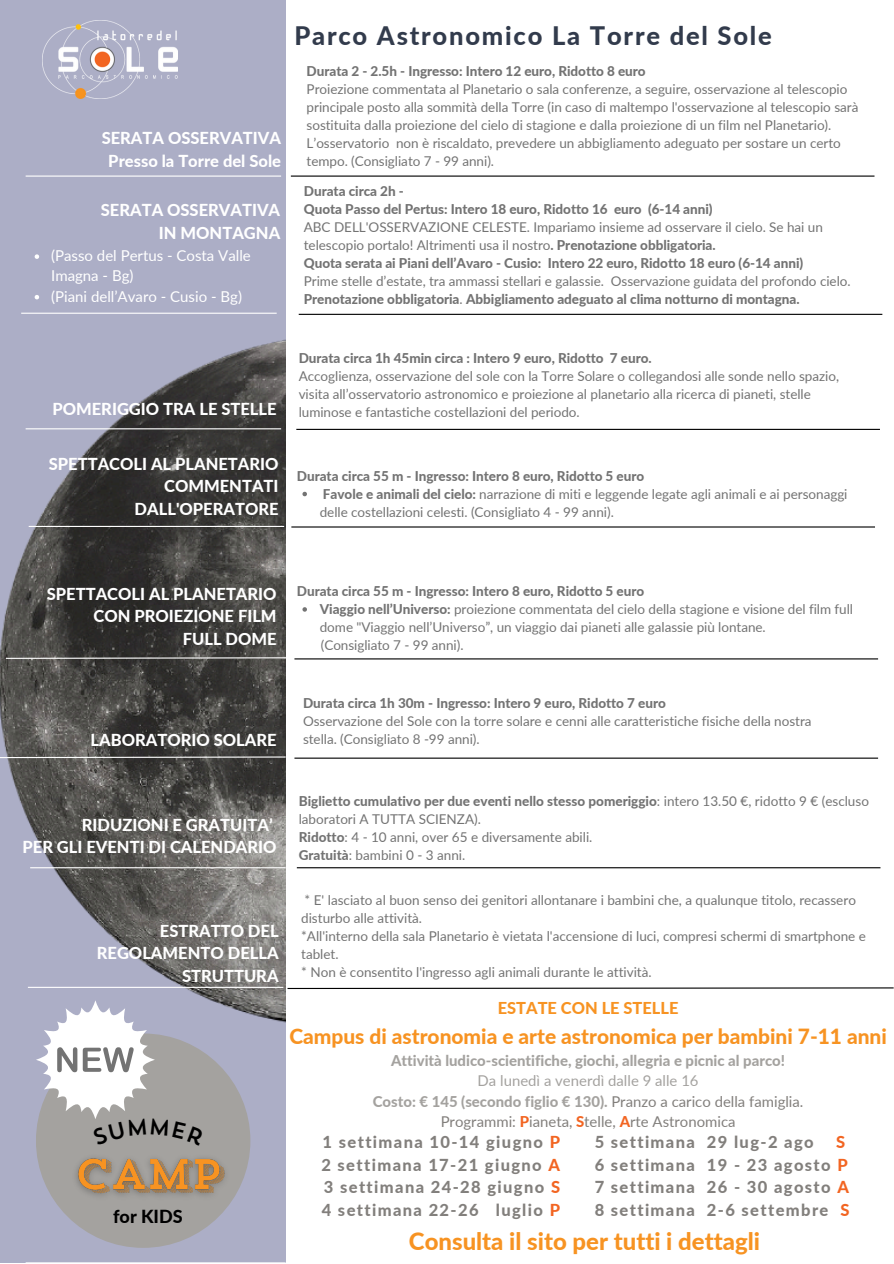
<style>
.page{position:relative;width:894px;height:1264px;background:#fff}
.page>*{position:absolute;margin:0;border:0;box-sizing:border-box;transform-origin:0 0}
.t1{font:800 25.5px "Lato";letter-spacing:.07em;color:#323b4c}
.t2{font:800 23.85px "Lato";color:#f79322}
.t3{font:800 20.85px "Lato";color:#f79322}
.t4{font:800 18px "Lato";color:#000}
.t5{font:800 16.5px/22.5px "Lato";color:#fff;text-align:right}
.t6{font:800 16.5px/22.5px "Lato";letter-spacing:.085em;color:#827f7c;text-align:justify}
.t7{font:800 16.35px "Lato";color:#f79322}
.t8{font:15px/20.2px "Lato";color:#fff}
.t9{font:14.85px/20.2px "Lato";color:#827f7c;text-align:center}
.t10{font:800 14.85px "Lato";color:#a4a29f}
.t11{font:13.5px/18px "Lato";letter-spacing:-.005em;color:#737373}
.t12{font:800 13.5px "Lato";letter-spacing:-.005em;color:#737373}
.s1{font-weight:800}
.s2{color:#a4a29f}
.s3{font-weight:800;color:#a4a29f}
.s4{font-weight:800;color:#f26522}
.s5{color:#f26522}
</style>
<div class="page">
<div style="left:0;top:0;width:285px;height:1263px;background:#acaec6"></div>
<img style="left:0;top:335px;width:286px;height:691px">
<hr style="left:29px;top:526px;width:255px;height:1px;background:#fff">
<svg style="left:5px;top:656px;width:281px;height:3px"></svg>
<hr style="left:30px;top:867px;width:255px;height:1px;background:#fff">
<hr style="left:26px;top:1262px;width:259px;height:1px;background:#fff">
<img style="left:42px;top:20px;width:135px;height:79px">
<hr style="left:291px;top:175px;width:583px;height:2px;background:#000">
<hr style="left:291px;top:526px;width:583px;height:1px;background:#000">
<hr style="left:294px;top:658px;width:583px;height:1px;background:#000">
<hr style="left:294px;top:757px;width:583px;height:1px;background:#000">
<hr style="left:297px;top:867px;width:583px;height:1px;background:#000">
<hr style="left:26px;top:175px;width:255px;height:2px;background:#fff">
<svg style="left:0;top:756px;width:286px;height:2px"></svg>
<hr style="left:298px;top:314px;width:584px;height:1px;background:#000">
<hr style="left:21px;top:313px;width:255px;height:1px;background:#fff">
<svg style="left:287px;top:987px;width:606px;height:2px"></svg>
<hr style="left:28px;top:986px;width:255px;height:1px;background:#fff">
<div style="left:36px;top:1033px;width:214px;height:214px;background:#a4a29f;border-radius:50%"></div>
<hr style="left:296px;top:429px;width:583px;height:1px;background:#000">
<hr style="left:26px;top:428px;width:255px;height:1px;background:#fff">
<svg style="left:302px;top:492px;width:5px;height:4px"></svg>
<svg style="left:302px;top:607px;width:5px;height:4px"></svg>
<svg style="left:35px;top:254px;width:4px;height:5px"></svg>
<svg style="left:35px;top:295px;width:4px;height:4px"></svg>
<img style="left:76px;top:1158px;width:161px;height:49px">
<svg style="left:36px;top:1000px;width:168px;height:133px"></svg>
<h4 class="t5" style="left:102px;top:126px;width:181px;text-align:center">SERATA OSSERVATIVA<br>Presso la Torre del Sole</h4>
<p class="t5" style="left:101px;top:198px;width:181px">SERATA OSSERVATIVA<br>IN MONTAGNA</p>
<p class="t8" style="left:51px;top:245px;width:201px">(Passo del Pertus - Costa Valle<br>Imagna - Bg)</p>
<p class="t8" style="left:51px;top:286px;width:192px">(Piani dell’Avaro - Cusio - Bg)</p>
<p class="t1" style="left:294px;top:19px;width:479px">Parco Astronomico La Torre del Sole</p>
<p class="t12" style="left:306px;top:62px;width:340px">Durata 2 - 2.5h - Ingresso: Intero 12 euro, Ridotto 8 euro</p>
<p class="t11" style="left:306px;top:79px;width:553px">Proiezione commentata al Planetario o sala conferenze, a seguire, osservazione al telescopio principale posto alla sommità della Torre (in caso di maltempo l'osservazione al telescopio sarà sostituita dalla proiezione del cielo di stagione e dalla proiezione di un film nel Planetario).<br>L’osservatorio non è riscaldato, prevedere un abbigliamento adeguato per sostare un certo tempo. (Consigliato 7 - 99 anni).</p>
<p class="t12" style="left:304px;top:182px;width:102px">Durata circa 2h -</p>
<p class="t12" style="left:304px;top:200px;width:410px">Quota Passo del Pertus: Intero 18 euro, Ridotto 16 euro (6-14 anni)</p>
<p class="t11" style="left:304px;top:217px;width:520px">ABC DELL'OSSERVAZIONE CELESTE. Impariamo insieme ad osservare il cielo. Se hai un telescopio portalo! Altrimenti usa il nostro<span class="s1">. Prenotazione obbligatoria.</span></p>
<p class="t12" style="left:304px;top:254px;width:501px">Quota serata ai Piani dell’Avaro - Cusio: Intero 22 euro, Ridotto 18 euro (6-14 anni)</p>
<p class="t11" style="left:304px;top:271px;width:548px">Prime stelle d’estate, tra ammassi stellari e galassie. Osservazione guidata del profondo cielo.<br><span class="s1">Prenotazione obbligatoria</span>. <span class="s1">Abbigliamento adeguato al clima notturno di montagna.</span></p>
<p class="t5" style="left:52px;top:397px;width:226px">POMERIGGIO TRA LE STELLE</p>
<h4 class="t5" style="left:49px;top:452px;width:231px">SPETTACOLI AL PLANETARIO<br>COMMENTATI<br>DALL'OPERATORE</h4>
<p class="t12" style="left:298px;top:349px;width:354px">Durata circa 1h 45min circa : Intero 9 euro, Ridotto 7 euro.</p>
<h2 class="t11" style="left:298px;top:366px;width:541px">Accoglienza, osservazione del sole con la Torre Solare o collegandosi alle sonde nello spazio, visita all’osservatorio astronomico e proiezione al planetario alla ricerca di pianeti, stelle luminose e fantastiche costellazioni del periodo.</h2>
<h4 class="t12" style="left:297px;top:467px;width:349px">Durata circa 55 m - Ingresso: Intero 8 euro, Ridotto 5 euro</h4>
<h4 class="t11" style="left:320px;top:484px;width:529px"><span class="s1">Favole e animali del cielo:</span> narrazione di miti e leggende legate agli animali e ai personaggi delle costellazioni celesti. (Consigliato 4 - 99 anni).</h4>
<h4 class="t5" style="left:47px;top:582px;width:231px">SPETTACOLI AL PLANETARIO<br>CON PROIEZIONE FILM<br>FULL DOME</h4>
<h4 class="t12" style="left:297px;top:582px;width:349px">Durata circa 55 m - Ingresso: Intero 8 euro, Ridotto 5 euro</h4>
<h4 class="t11" style="left:320px;top:599px;width:534px"><span class="s1">Viaggio nell’Universo:</span> proiezione commentata del cielo della stagione e visione del film full dome "Viaggio nell’Universo”, un viaggio dai pianeti alle galassie più lontane.</h4>
<p class="t11" style="left:321px;top:635px;width:144px">(Consigliato 7 - 99 anni).</p>
<p class="t5" style="left:91px;top:728px;width:187px">LABORATORIO SOLARE</p>
<p class="t12" style="left:303px;top:694px;width:364px">Durata circa 1h 30m - Ingresso: Intero 9 euro, Ridotto 7 euro</p>
<p class="t11" style="left:303px;top:711px;width:510px">Osservazione del Sole con la torre solare e cenni alle caratteristiche fisiche della nostra stella. (Consigliato 8 -99 anni).</p>
<p class="t5" style="left:22px;top:813px;width:255px">RIDUZIONI E GRATUITA’<br>PER GLI EVENTI DI CALENDARIO</p>
<h5 class="t11" style="left:298px;top:791px;width:571px"><span class="s1">Biglietto cumulativo per due eventi nello stesso pomeriggio</span>: intero 13.50 €, ridotto 9 € (escluso laboratori A TUTTA SCIENZA).</h5>
<h3 class="t11" style="left:298px;top:827px;width:295px"><span class="s1">Ridotto</span>: 4 - 10 anni, over 65 e diversamente abili.</h3>
<p class="t11" style="left:298px;top:845px;width:168px"><span class="s1">Gratuità</span>: bambini 0 - 3 anni.</p>
<p class="t5" style="left:97px;top:919px;width:183px">ESTRATTO DEL<br>REGOLAMENTO DELLA<br>STRUTTURA</p>
<h3 class="t4" style="left:113px;top:1204px;width:71px">for KIDS</h3>
<p class="t11" style="left:301px;top:891px;width:556px">* E' lasciato al buon senso dei genitori allontanare i bambini che, a qualunque titolo, recassero disturbo alle attività.</p>
<p class="t11" style="left:301px;top:927px;width:566px">*All'interno della sala Planetario è vietata l'accensione di luci, compresi schermi di smartphone e tablet.</p>
<p class="t11" style="left:301px;top:963px;width:352px">* Non è consentito l'ingresso agli animali durante le attività.</p>
<p class="t7" style="left:497px;top:998px;width:182px">ESTATE CON LE STELLE</p>
<h3 class="t3" style="left:289px;top:1023px;width:599px">Campus di astronomia e arte astronomica per bambini 7-11 anni</h3>
<p class="t10" style="left:391px;top:1051px;width:395px">Attività ludico-scientifiche, giochi, allegria e picnic al parco!</p>
<p class="t9" style="left:372px;top:1070px;width:432px"><span class="s2">Da lunedì a venerdì dalle 9 alle 16<br></span><span class="s3">Costo: € 145 (secondo figlio € 130).</span> Pranzo a carico della famiglia.<br>Programmi: <span class="s4">P</span>ianeta, <span class="s4">S</span>telle, <span class="s4">A</span>rte Astronomica</p>
<p class="t6" style="left:321px;top:1130px;width:240px">1 settimana 10-14 giugno <span class="s5">P </span>2 settimana 17-21 giugno <span class="s5">A </span>3 settimana 24-28 giugno <span class="s5">S </span>4 settimana 22-26 luglio <span class="s5">P</span></p>
<p class="t6" style="left:594px;top:1130px;width:220px">5 settimana 29 lug-2 ago</p>
<p class="t6" style="left:594px;top:1130px;width:256px;text-align:left;text-indent:241px"><span class="s5">S<br></span>6 settimana 19 - 23 agosto <span class="s5">P<br></span>7 settimana 26 - 30 agosto <span class="s5">A<br></span>8 settimana 2-6 settembre <span class="s5">S</span></p>
<p class="t2" style="left:409px;top:1226px;width:352px">Consulta il sito per tutti i dettagli</p>
</div>
